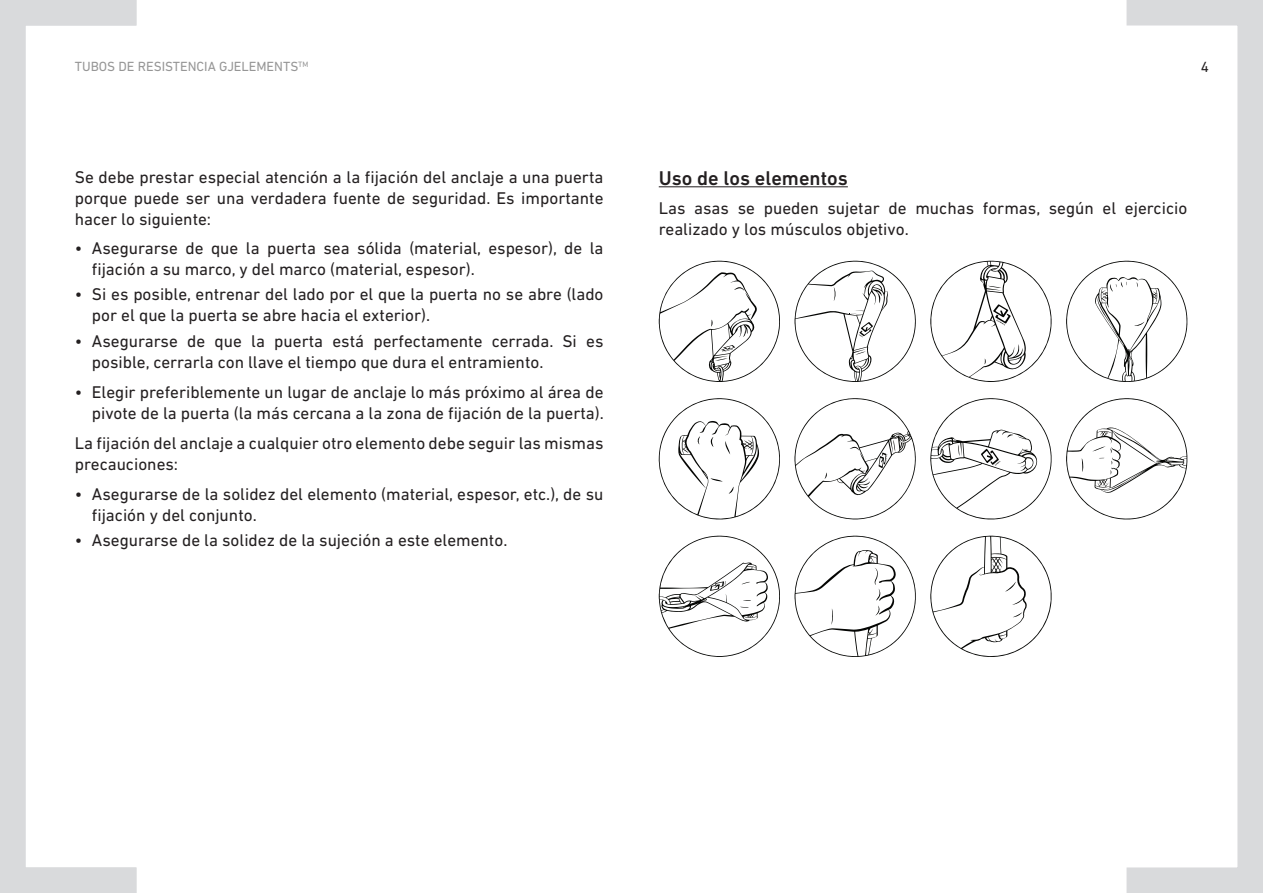
<style>
.page{position:relative;width:1263px;height:893px;background:#fff}
.page>*{position:absolute;margin:0;border:0;box-sizing:border-box;transform-origin:0 0}
.t1{font:500 20.25px "DIN Next LT Pro";color:#231f20}
.t2{font:17.25px/21px "DIN Next LT Pro";color:#231f20}
.t3{font:15px "DIN Next LT Pro";color:#231f20}
.t4{font:13.5px "DIN Next LT Pro";color:#969696}
</style>
<div class="page">
<div style="left:1114px;top:0;width:149px;height:893px;border:26px solid #d9dadc"></div>
<div style="left:0;top:0;width:149px;height:893px;border:26px solid #d9dadc"></div>
<hr style="left:659px;top:186px;width:189px;height:1px;background:#231f20">
<svg style="left:659px;top:261px;width:121px;height:121px"></svg>
<svg style="left:794px;top:261px;width:122px;height:121px"></svg>
<svg style="left:930px;top:261px;width:122px;height:121px"></svg>
<svg style="left:1066px;top:260px;width:122px;height:122px"></svg>
<svg style="left:794px;top:398px;width:122px;height:122px"></svg>
<svg style="left:658px;top:398px;width:122px;height:122px"></svg>
<svg style="left:930px;top:398px;width:122px;height:122px"></svg>
<svg style="left:1066px;top:398px;width:121px;height:124px"></svg>
<svg style="left:659px;top:535px;width:121px;height:122px"></svg>
<svg style="left:794px;top:535px;width:122px;height:122px"></svg>
<svg style="left:930px;top:536px;width:122px;height:121px"></svg>
<p class="t4" style="left:75px;top:59px;width:235px">TUBOS DE RESISTENCIA GJELEMENTS<sup>TM</sup></p>
<p class="t2" style="left:75px;top:166px;width:530px;text-align:justify">Se debe prestar especial atención a la fijación del anclaje a una puerta porque puede ser una verdadera fuente de seguridad. Es importante hacer lo siguiente:</p>
<p class="t2" style="left:92px;top:237px;width:513px;text-indent:-17px">• Asegurarse de que la puerta sea sólida (material, espesor), de la fijación a su marco, y del marco (material, espesor).</p>
<p class="t2" style="left:92px;top:284px;width:513px;text-indent:-17px">• Si es posible, entrenar del lado por el que la puerta no se abre (lado por el que la puerta se abre hacia el exterior).</p>
<p class="t2" style="left:92px;top:330px;width:513px;text-indent:-17px">• Asegurarse de que la puerta está perfectamente cerrada. Si es posible, cerrarla con llave el tiempo que dura el entramiento.</p>
<p class="t2" style="left:75px;top:381px;width:530px;text-align:right">• Elegir preferiblemente un lugar de anclaje lo más próximo al área de pivote de la puerta (la más cercana a la zona de fijación de la puerta).</p>
<p class="t2" style="left:75px;top:433px;width:530px">La fijación del anclaje a cualquier otro elemento debe seguir las mismas precauciones:</p>
<p class="t2" style="left:92px;top:483px;width:513px;text-indent:-17px">• Asegurarse de la solidez del elemento (material, espesor, etc.), de su fijación y del conjunto.</p>
<p class="t2" style="left:75px;top:530px;width:434px">• Asegurarse de la solidez de la sujeción a este elemento.</p>
<p class="t3" style="left:1201px;top:59px;width:10px">4</p>
<p class="t1" style="left:659px;top:166px;width:191px">Uso de los elementos</p>
<p class="t2" style="left:659px;top:198px;width:530px">Las asas se pueden sujetar de muchas formas, según el ejercicio realizado y los músculos objetivo.</p>
</div>
